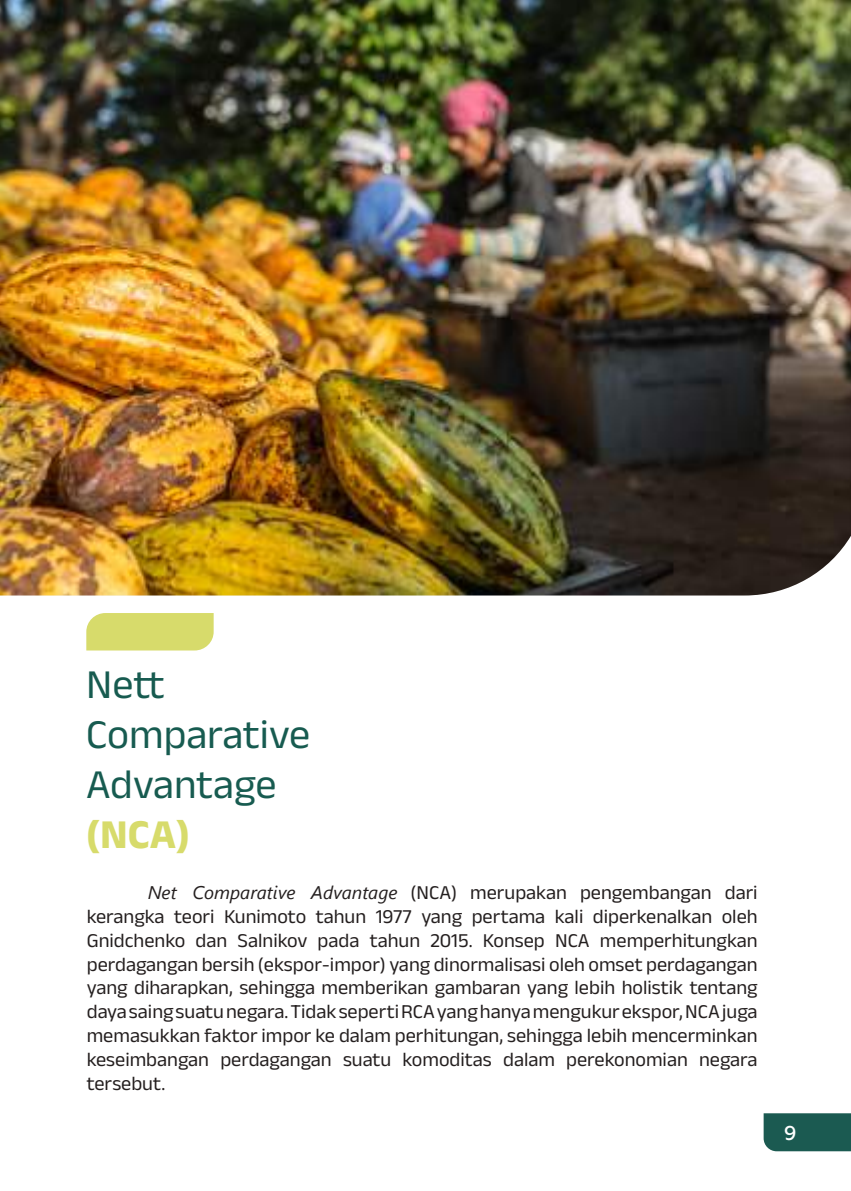
<style>
.page{position:relative;width:851px;height:1191px;background:#fff}
.page>*{position:absolute;margin:0;border:0;box-sizing:border-box;transform-origin:0 0}
.t1{font:41.6px/49.8px "Anek Latin";color:#175b50}
.t2{font:500 41.6px "Anek Latin";color:#d7db6b}
.t3{font:20px/24px "Anek Latin";color:#241f1f;text-align:justify}
.t4{font:500 20px "Geometria";color:#fff}
.s1{font-family:"Segoe UI";font-style:italic;font-size:18.2px}
</style>
<div class="page">
<div style="left:763px;top:1113px;width:87px;height:38px;background:#1b5a51"></div>
<img style="left:0;top:0;width:850px;height:595px">
<div style="left:86px;top:613px;width:128px;height:37px;background:#d7db6b"></div>
<h1 class="t1" style="left:86px;top:657px;width:225px">Nett<br>Comparative<br>Advantage</h1>
<h1 class="t2" style="left:86px;top:806px;width:105px">(NCA)</h1>
<p class="t3" style="left:87px;top:879px;width:672px;text-indent:61px"><span class="s1">Net Comparative Advantage</span> (NCA) merupakan pengembangan dari kerangka teori Kunimoto tahun 1977 yang pertama kali diperkenalkan oleh Gnidchenko dan Salnikov pada tahun 2015. Konsep NCA memperhitungkan perdagangan bersih (ekspor-impor) yang dinormalisasi oleh omset perdagangan yang diharapkan, sehingga memberikan gambaran yang lebih holistik tentang daya saing suatu negara. Tidak seperti RCA yang hanya mengukur ekspor, NCA juga memasukkan faktor impor ke dalam perhitungan, sehingga lebih mencerminkan keseimbangan perdagangan suatu komoditas dalam perekonomian negara tersebut.</p>
<p class="t4" style="left:783px;top:1121px;width:14px">9</p>
</div>
